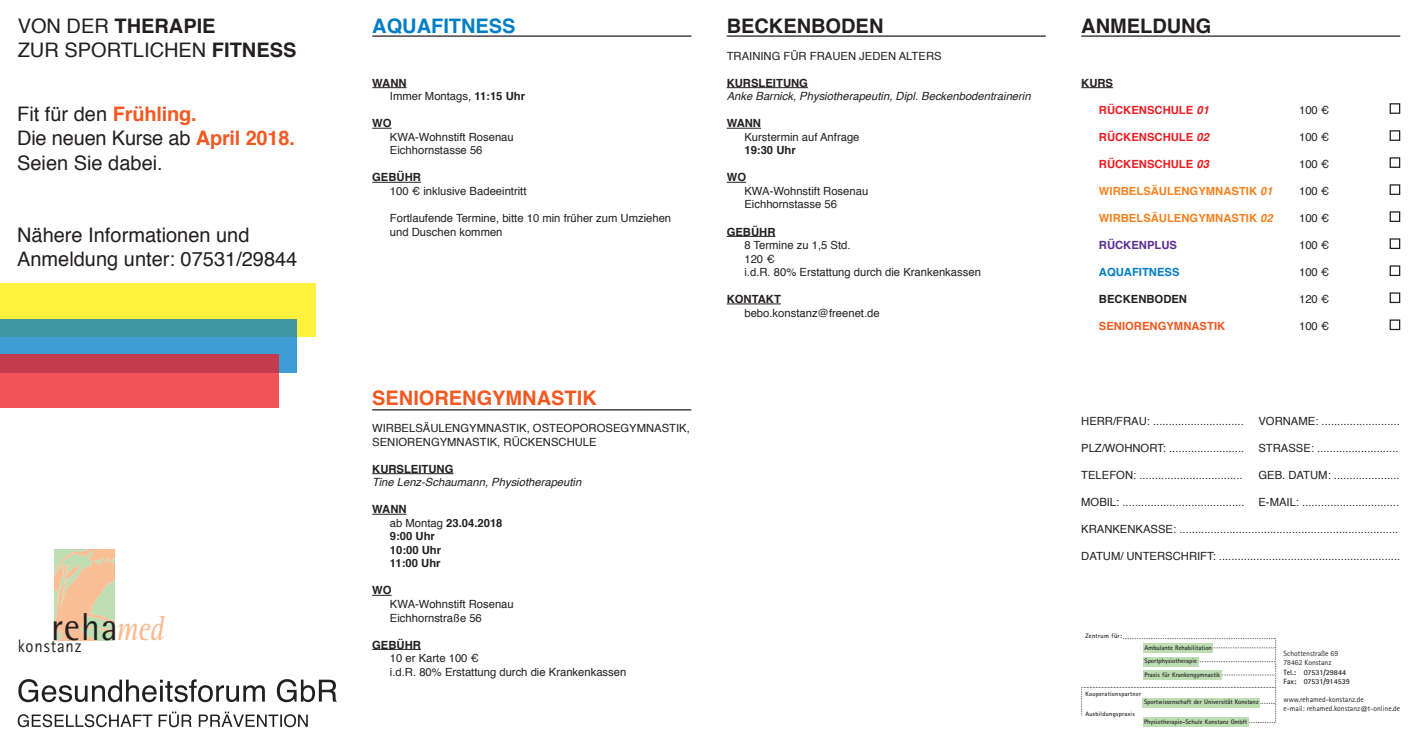
<style>
.page{position:relative;width:1418px;height:745px;background:#fff}
.page>*{position:absolute;margin:0;border:0;box-sizing:border-box;transform-origin:0 0}
.t1{font:39px "Rotis Semi Sans";color:#231f20;scale:.93 1}
.t2{font:20px/24px "Helvetica";color:#231f20}
.t3{font:700 20px "Helvetica";color:#231f20}
.t4{font:700 20px "Helvetica";color:#f15921}
.t5{font:700 20px "Helvetica";color:#007ec5}
.t6{font:18px "Rotis Sans Serif";letter-spacing:.05em;color:#231f20;scale:.93 1}
.t7{font:11.25px/13.5px "Helvetica";color:#231f20}
.t8{font:700 11.25px/13.5px "Helvetica";color:#231f20}
.t9{font:italic 11.25px "Helvetica";color:#231f20}
.t10{font:700 11.25px "Helvetica";color:#f58220}
.t11{font:700 11.25px "Helvetica";color:#ee1d23}
.t12{font:700 11.25px "Helvetica";color:#f15921}
.t13{font:700 11.25px "Helvetica";color:#007ec5}
.t14{font:700 11.25px "Helvetica";color:#5b2e91}
.t15{font:700 7.62px/9.1px "Rotis Sans Serif";color:#231f20}
.t16{font:7.62px/9.1px "Rotis Sans Serif";color:#231f20}
.t17{font:700 6.5px/13.4px "Rotis Sans Serif";color:#231f20}
.t18{font:700 6.5px "Rotis Sans Serif";letter-spacing:.035em;color:#231f20}
.t19{font:700 6.25px "Rotis Sans Serif";letter-spacing:.035em;color:#231f20}
.s1{font-weight:700}
.s2{font-weight:700;color:#f15921}
.s3{font-family:"Rotis Serif";font-style:italic;font-size:34.88px;color:#faba8f}
.s4{font-weight:400}
.s5{font-style:italic}
</style>
<div class="page">
<hr style="left:372px;top:87px;width:34px;height:1px;background:#231f20">
<svg style="left:372px;top:128px;width:19px;height:1px"></svg>
<hr style="left:372px;top:182px;width:49px;height:1px;background:#231f20">
<hr style="left:726px;top:87px;width:82px;height:1px;background:#231f20">
<hr style="left:726px;top:128px;width:35px;height:1px;background:#231f20">
<svg style="left:726px;top:182px;width:20px;height:1px"></svg>
<hr style="left:726px;top:236px;width:49px;height:1px;background:#231f20">
<hr style="left:726px;top:303px;width:55px;height:1px;background:#231f20">
<div style="left:0;top:283px;width:315px;height:54px;background:#fff13e"></div>
<svg style="left:0;top:319px;width:297px;height:53px;background:#3e9bbb"></svg>
<svg style="left:0;top:354px;width:279px;height:53px;background:#e14a54"></svg>
<hr style="left:372px;top:35px;width:319px;height:2px;background:#231f20">
<hr style="left:726px;top:35px;width:319px;height:2px;background:#231f20">
<svg style="left:18px;top:711px;width:290px;height:15px"></svg>
<svg style="left:18px;top:679px;width:319px;height:22px"></svg>
<img style="left:54px;top:549px;width:61px;height:91px">
<hr style="left:372px;top:473px;width:81px;height:1px;background:#231f20">
<hr style="left:372px;top:513px;width:34px;height:1px;background:#231f20">
<svg style="left:372px;top:594px;width:19px;height:1px"></svg>
<hr style="left:372px;top:648px;width:49px;height:1px;background:#231f20">
<hr style="left:372px;top:409px;width:319px;height:1px;background:#231f20">
<hr style="left:1081px;top:87px;width:32px;height:1px;background:#231f20">
<div style="left:1389px;top:103px;width:11px;height:11px;border:1px solid #231f20"></div>
<div style="left:1389px;top:130px;width:11px;height:11px;border:1px solid #231f20"></div>
<div style="left:1389px;top:157px;width:11px;height:11px;border:1px solid #231f20"></div>
<div style="left:1389px;top:184px;width:11px;height:11px;border:1px solid #231f20"></div>
<div style="left:1389px;top:211px;width:11px;height:11px;border:1px solid #231f20"></div>
<div style="left:1389px;top:238px;width:11px;height:11px;border:1px solid #231f20"></div>
<div style="left:1389px;top:265px;width:11px;height:11px;border:1px solid #231f20"></div>
<div style="left:1389px;top:292px;width:11px;height:11px;border:1px solid #231f20"></div>
<div style="left:1389px;top:319px;width:11px;height:11px;border:1px solid #231f20"></div>
<hr style="left:1081px;top:35px;width:319px;height:2px;background:#231f20">
<div style="left:1142px;top:717px;width:106px;height:9px;background:#bcdeb2"></div>
<svg style="left:1081px;top:638px;width:195px;height:84px"></svg>
<p class="t2" style="left:18px;top:14px;width:280px">VON DER <span class="s1">THERAPIE<br></span>ZUR SPORTLICHEN <span class="s1">FITNESS</span></p>
<p class="t2" style="left:17px;top:103px;width:181px">Fit für den <span class="s2">Frühling.</span></p>
<p class="t2" style="left:17px;top:127px;width:279px">Die neuen Kurse ab <span class="s2">April 2018.<br></span>Seien Sie dabei.</p>
<p class="t2" style="left:17px;top:223px;width:234px">Nähere Informationen und</p>
<p class="t2" style="left:17px;top:247px;width:282px">Anmeldung unter: 07531/29844</p>
<p class="t1" style="left:51px;top:603px;width:123px">reha<span class="s3">med</span></p>
<p class="t6" style="left:18px;top:635px;width:70px">konstanz</p>
<p class="t5" style="left:372px;top:10px;width:145px">AQUAFITNESS</p>
<p class="t8" style="left:372px;top:76px;width:36px">WANN</p>
<p class="t7" style="left:390px;top:90px;width:137px">Immer Montags, <span class="s1">11:15 Uhr</span></p>
<p class="t8" style="left:372px;top:117px;width:21px">WO</p>
<p class="t7" style="left:390px;top:130px;width:125px">KWA-Wohnstift Rosenau</p>
<p class="t7" style="left:390px;top:144px;width:94px">Eichhornstasse 56</p>
<p class="t7" style="left:390px;top:171px;width:138px;text-indent:-18px"><span class="s1">GEBÜHR<br></span>100 € inklusive Badeeintritt</p>
<p class="t7" style="left:390px;top:211px;width:283px">Fortlaufende Termine, bitte 10 min früher zum Umziehen und Duschen kommen</p>
<p class="t4" style="left:372px;top:382px;width:226px">SENIORENGYMNASTIK</p>
<p class="t7" style="left:372px;top:421px;width:319px">WIRBELSÄULENGYMNASTIK, OSTEOPOROSEGYMNASTIK,</p>
<p class="t7" style="left:372px;top:435px;width:226px">SENIORENGYMNASTIK, RÜCKENSCHULE</p>
<p class="t8" style="left:372px;top:462px;width:83px">KURSLEITUNG</p>
<p class="t9" style="left:372px;top:473px;width:211px">Tine Lenz-Schaumann, Physiotherapeutin</p>
<p class="t8" style="left:390px;top:502px;width:114px;text-indent:-18px">WANN<br><span class="s4">ab Montag</span> 23.04.2018</p>
<p class="t8" style="left:390px;top:529px;width:47px">9:00 Uhr</p>
<p class="t8" style="left:390px;top:543px;width:53px">10:00 Uhr</p>
<p class="t8" style="left:390px;top:556px;width:52px">11:00 Uhr</p>
<p class="t7" style="left:390px;top:583px;width:125px;text-indent:-18px"><span class="s1">WO<br></span>KWA-Wohnstift Rosenau<br>Eichhornstraße 56</p>
<p class="t7" style="left:390px;top:637px;width:91px;text-indent:-18px"><span class="s1">GEBÜHR<br></span>10 er Karte 100 €</p>
<p class="t7" style="left:390px;top:664px;width:238px">i.d.R. 80% Erstattung durch die Krankenkassen</p>
<p class="t3" style="left:726px;top:10px;width:158px">BECKENBODEN</p>
<p class="t7" style="left:726px;top:49px;width:216px">TRAINING FÜR FRAUEN JEDEN ALTERS</p>
<p class="t8" style="left:726px;top:76px;width:83px">KURSLEITUNG</p>
<p class="t9" style="left:726px;top:87px;width:305px">Anke Barnick, Physiotherapeutin, Dipl. Beckenbodentrainerin</p>
<p class="t8" style="left:726px;top:117px;width:36px">WANN</p>
<p class="t7" style="left:744px;top:130px;width:117px">Kurstermin auf Anfrage<br><span class="s1">19:30 Uhr</span></p>
<p class="t7" style="left:744px;top:171px;width:125px;text-indent:-18px"><span class="s1">WO<br></span>KWA-Wohnstift Rosenau</p>
<p class="t7" style="left:744px;top:198px;width:94px">Eichhornstasse 56</p>
<p class="t8" style="left:726px;top:225px;width:50px">GEBÜHR</p>
<p class="t7" style="left:744px;top:238px;width:238px">8 Termine zu 1,5 Std.<br>120 €<br>i.d.R. 80% Erstattung durch die Krankenkassen</p>
<p class="t7" style="left:744px;top:292px;width:137px;text-indent:-18px"><span class="s1">KONTAKT </span>bebo.konstanz@freenet.de</p>
<p class="t3" style="left:1081px;top:10px;width:131px">ANMELDUNG</p>
<p class="t8" style="left:1081px;top:76px;width:33px">KURS</p>
<p class="t11" style="left:1098px;top:101px;width:112px">RÜCKENSCHULE <span class="s5">01</span></p>
<p class="t7" style="left:1298px;top:103px;width:32px">100 €</p>
<p class="t11" style="left:1098px;top:128px;width:112px">RÜCKENSCHULE <span class="s5">02</span></p>
<p class="t7" style="left:1298px;top:130px;width:32px">100 €</p>
<p class="t11" style="left:1098px;top:155px;width:112px">RÜCKENSCHULE <span class="s5">03</span></p>
<p class="t7" style="left:1298px;top:157px;width:32px">100 €</p>
<p class="t10" style="left:1098px;top:182px;width:175px">WIRBELSÄULENGYMNASTIK <span class="s5">01</span></p>
<p class="t7" style="left:1298px;top:184px;width:32px">100 €</p>
<p class="t10" style="left:1098px;top:209px;width:175px">WIRBELSÄULENGYMNASTIK <span class="s5">02</span></p>
<p class="t7" style="left:1298px;top:211px;width:32px">100 €</p>
<p class="t14" style="left:1098px;top:236px;width:80px">RÜCKENPLUS</p>
<p class="t7" style="left:1298px;top:238px;width:32px">100 €</p>
<p class="t13" style="left:1098px;top:263px;width:82px">AQUAFITNESS</p>
<p class="t7" style="left:1298px;top:265px;width:32px">100 €</p>
<p class="t8" style="left:1098px;top:292px;width:90px">BECKENBODEN</p>
<p class="t7" style="left:1298px;top:292px;width:32px">120 €</p>
<p class="t12" style="left:1098px;top:317px;width:128px">SENIORENGYMNASTIK</p>
<p class="t7" style="left:1298px;top:319px;width:32px">100 €</p>
<p class="t7" style="left:1081px;top:414px;width:164px">HERR/FRAU: .............................</p>
<p class="t7" style="left:1258px;top:414px;width:143px">VORNAME: .........................</p>
<p class="t7" style="left:1081px;top:441px;width:164px">PLZ/WOHNORT: ........................</p>
<p class="t7" style="left:1258px;top:441px;width:142px">STRASSE: ..........................</p>
<p class="t7" style="left:1081px;top:468px;width:163px">TELEFON: .................................</p>
<p class="t7" style="left:1258px;top:468px;width:143px">GEB. DATUM: .....................</p>
<p class="t7" style="left:1081px;top:495px;width:319px">MOBIL: ....................................... E-MAIL: ...............................</p>
<p class="t7" style="left:1081px;top:522px;width:319px">KRANKENKASSE: ......................................................................</p>
<p class="t7" style="left:1081px;top:549px;width:320px">DATUM/ UNTERSCHRIFT: ..........................................................</p>
<p class="t18" style="left:1085px;top:631px;width:38px">Zentrum für:</p>
<p class="t17" style="left:1144px;top:640px;width:69px">Ambulante Rehabilitation</p>
<p class="t17" style="left:1144px;top:653px;width:77px">Sportphysiotherapie<br>Praxis für Krankengymnastik</p>
<p class="t19" style="left:1085px;top:689px;width:57px">Kooperationspartner</p>
<p class="t19" style="left:1085px;top:709px;width:51px">Ausbildungspraxis</p>
<p class="t17" style="left:1143px;top:695px;width:116px">Sportwissenschaft der Universität Konstanz</p>
<p class="t17" style="left:1143px;top:714px;width:104px">Physiotherapie-Schule Konstanz GmbH</p>
<p class="t15" style="left:1283px;top:648px;width:68px"><span class="s4">Schottenstraße 69<br>78462 Konstanz<br></span>Tel.: 07531/29844<br>Fax: 07531/914539</p>
<p class="t16" style="left:1283px;top:694px;width:118px">www.rehamed-konstanz.de<br>e-mail: rehamed.konstanz@t-online.de</p>
</div>
